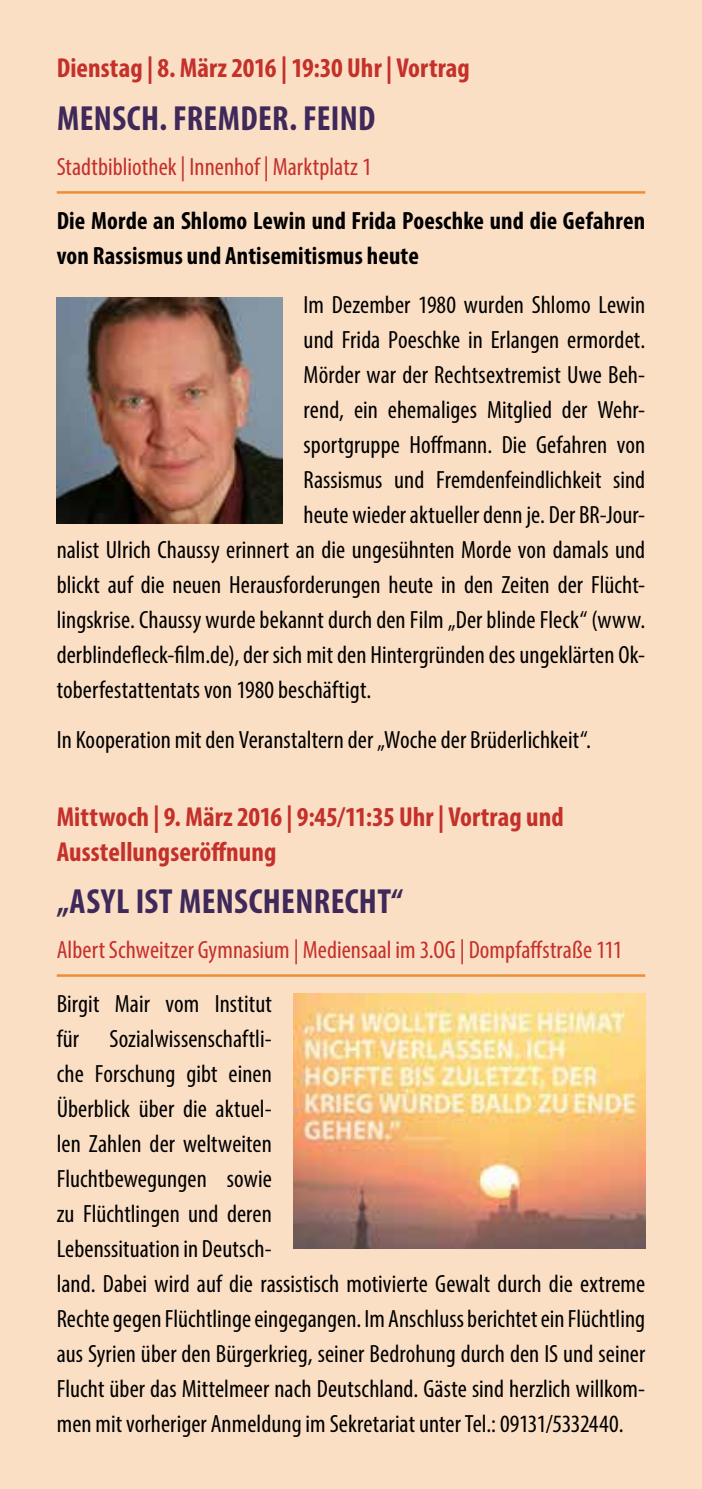
<style>
.page{position:relative;width:702px;height:1489px;background:#fff}
.page>*{position:absolute;margin:0;border:0;box-sizing:border-box;transform-origin:0 0}
.t1{font:700 condensed 35px "Myriad Pro";letter-spacing:.01em;color:#3e295a}
.t2{font:700 condensed 27.5px/35px "Myriad Pro";color:#c4302a}
.t3{font:condensed 25px/35px "Myriad Pro";letter-spacing:.005em;color:#000}
.t4{font:condensed 25px "Myriad Pro";letter-spacing:.005em;color:#c4302a}
.t5{font:700 condensed 25px/35px "Myriad Pro";letter-spacing:.01em;color:#000}
</style>
<div class="page">
<div style="left:0;top:0;width:702px;height:1488px;background:#fbdfc5"></div>
<img style="left:293px;top:993px;width:352px;height:255px">
<hr style="left:57px;top:974px;width:588px;height:2px;background:#ec8d3b">
<hr style="left:57px;top:191px;width:588px;height:3px;background:#ec8d3b">
<img style="left:57px;top:297px;width:225px;height:226px">
<p class="t2" style="left:57px;top:50px;width:414px">Dienstag | 8. März 2016 | 19:30 Uhr | Vortrag</p>
<h1 class="t1" style="left:57px;top:96px;width:317px">Mensch. Fremder. Feind</h1>
<p class="t4" style="left:57px;top:151px;width:316px">Stadtbibliothek | Innenhof | Marktplatz 1</p>
<p class="t5" style="left:57px;top:202px;width:590px">Die Morde an Shlomo Lewin und Frida Poeschke und die Gefahren von Rassismus und Antisemitismus heute</p>
<p class="t3" style="left:303px;top:287px;width:343px">Im Dezember 1980 wurden Shlomo Lewin</p>
<p class="t3" style="left:303px;top:322px;width:343px">und Frida Poeschke in Erlangen ermordet.</p>
<p class="t3" style="left:303px;top:357px;width:343px">Mörder war der Rechtsextremist Uwe Beh-</p>
<p class="t3" style="left:303px;top:392px;width:343px">rend, ein ehemaliges Mitglied der Wehr-</p>
<p class="t3" style="left:303px;top:427px;width:343px">sportgruppe Hoffmann. Die Gefahren von</p>
<p class="t3" style="left:303px;top:462px;width:343px">Rassismus und Fremdenfeindlichkeit sind</p>
<p class="t3" style="left:303px;top:497px;width:343px">heute wieder aktueller denn je. Der BR-Jour-</p>
<p class="t3" style="left:57px;top:532px;width:590px">nalist Ulrich Chaussy erinnert an die ungesühnten Morde von damals und</p>
<p class="t3" style="left:57px;top:567px;width:590px">blickt auf die neuen Herausforderungen heute in den Zeiten der Flücht-</p>
<p class="t3" style="left:57px;top:602px;width:590px">lingskrise. Chaussy wurde bekannt durch den Film „Der blinde Fleck“ (www.</p>
<p class="t3" style="left:57px;top:637px;width:590px">derblindefleck-film.de), der sich mit den Hintergründen des ungeklärten Ok-</p>
<p class="t3" style="left:57px;top:672px;width:316px">toberfestattentats von 1980 beschäftigt.</p>
<p class="t3" style="left:57px;top:721px;width:535px">In Kooperation mit den Veranstaltern der „Woche der Brüderlichkeit“.</p>
<p class="t2" style="left:57px;top:798px;width:508px">Mittwoch | 9. März 2016 | 9:45/11:35 Uhr | Vortrag und<br>Ausstellungseröffnung</p>
<h1 class="t1" style="left:57px;top:879px;width:348px">„Asyl ist Menschenrecht“</h1>
<p class="t4" style="left:57px;top:934px;width:567px">Albert Schweitzer Gymnasium | Mediensaal im 3.OG | Dompfaffstraße 111</p>
<p class="t3" style="left:57px;top:985px;width:590px">Birgit Mair vom Institut<br>für Sozialwissenschaftli-<br>che Forschung gibt einen<br>Überblick über die aktuel-<br>len Zahlen der weltweiten<br>Fluchtbewegungen sowie<br>zu Flüchtlingen und deren<br>Lebenssituation in Deutsch-<br>land. Dabei wird auf die rassistisch motivierte Gewalt durch die extreme Rechte gegen Flüchtlinge eingegangen. Im Anschluss berichtet ein Flüchtling aus Syrien über den Bürgerkrieg, seiner Bedrohung durch den IS und seiner Flucht über das Mittelmeer nach Deutschland. Gäste sind herzlich willkom&shy;men mit vorheriger Anmeldung im Sekretariat unter Tel.: 09131/5332440.</p>
</div>
